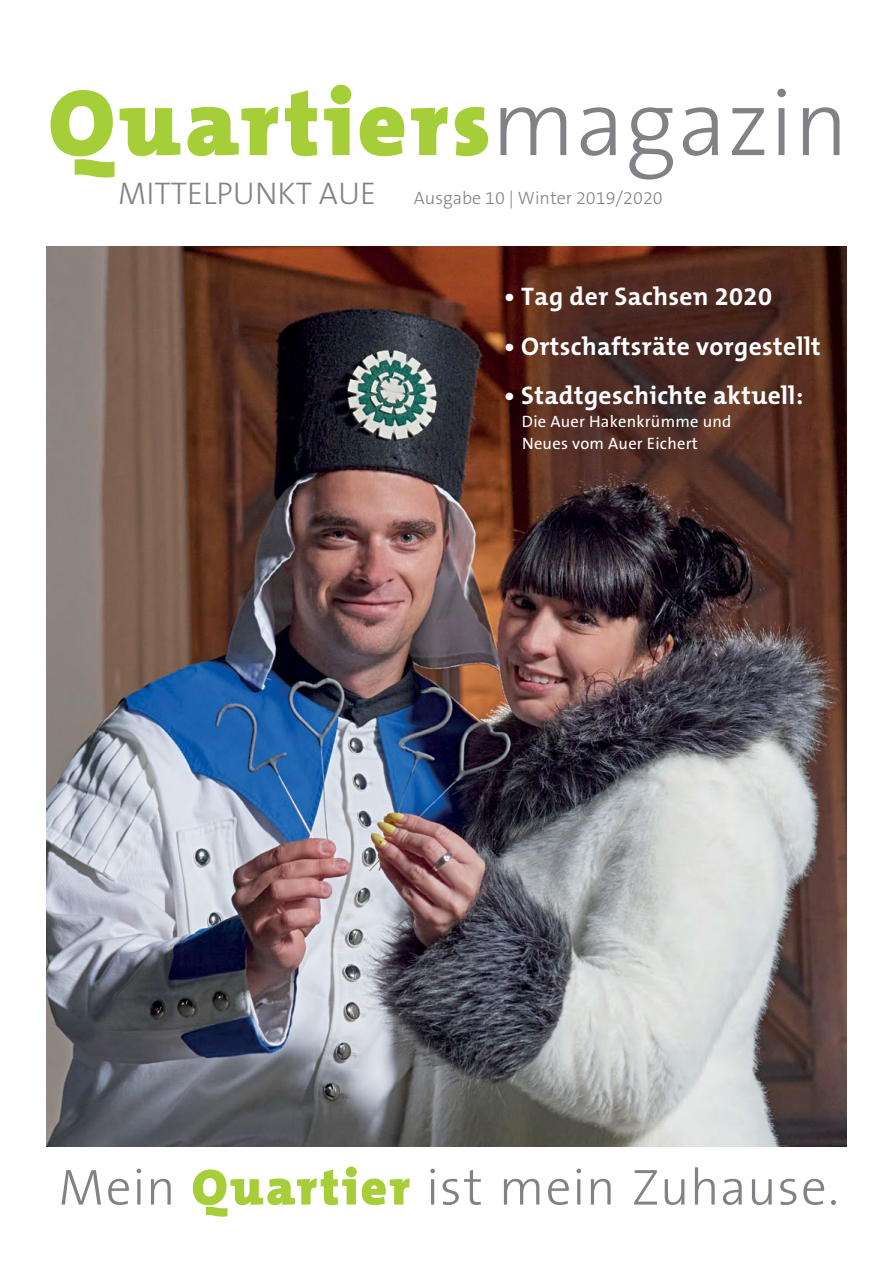
<style>
.page{position:relative;width:893px;height:1263px;background:#fff}
.page>*{position:absolute;margin:0;border:0;box-sizing:border-box;transform-origin:0 0}
.t1{font:900 94.5px "The Mix B9";letter-spacing:.045em;color:#a6ce39}
.t2{font:300 51px "The Sans B3";letter-spacing:.015em;color:#808285}
.t3{font:300 31.5px "The Sans B3";color:#808285}
.t4{font:700 25.5px "The Mix B7";letter-spacing:.015em;color:#fff}
.t5{font:300 18px "The Sans B3";color:#808285}
.t6{font:16.5px/22.5px "The Sans B5 Plain";letter-spacing:.015em;color:#fff}
.s1{font-family:"The Sans B3";font-weight:300;color:#808285}
.s2{font-family:"The Mix B9";font-weight:900;color:#a6ce39}
</style>
<div class="page">
<img style="left:47px;top:247px;width:799px;height:899px">
<h1 class="t1" style="left:49px;top:72px;width:801px">Quartiers<span class="s1">magazin</span></h1>
<p class="t3" style="left:118px;top:177px;width:259px">Mittelpunkt Aue</p>
<p class="t5" style="left:414px;top:188px;width:250px">Ausgabe 10 | Winter 2019/2020</p>
<p class="t4" style="left:504px;top:283px;width:269px">• Tag der Sachsen 2020</p>
<p class="t4" style="left:504px;top:333px;width:318px">• Ortschaftsräte vorgestellt</p>
<p class="t4" style="left:504px;top:382px;width:301px">• Stadtgeschichte aktuell:</p>
<p class="t6" style="left:522px;top:410px;width:211px">Die Auer Hakenkrümme und<br>Neues vom Auer Eichert</p>
<h2 class="t2" style="left:58px;top:1161px;width:782px">Mein <span class="s2">Quartier</span> ist mein Zuhause.</h2>
</div>
